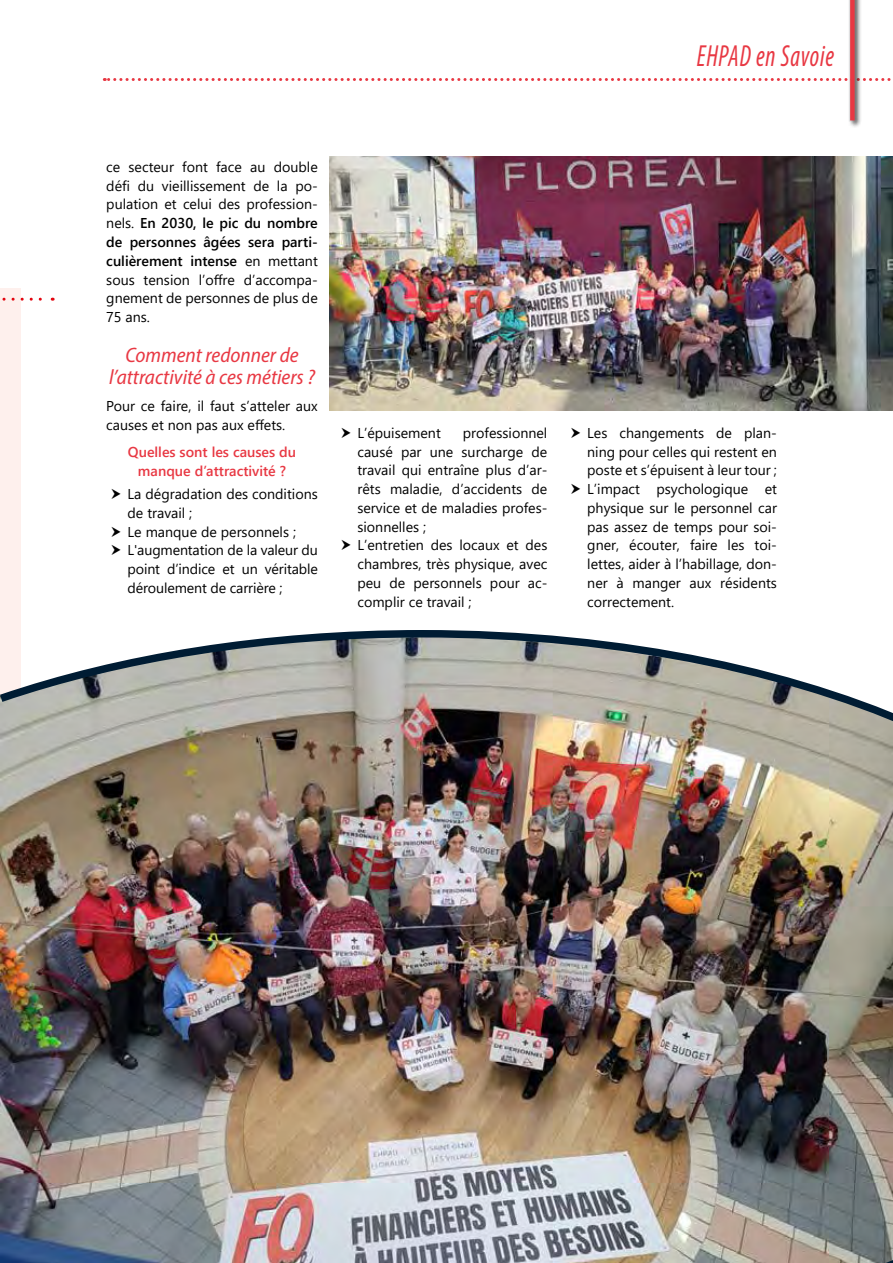
<style>
.page{position:relative;width:893px;height:1263px;background:#fff}
.page>*{position:absolute;margin:0;border:0;box-sizing:border-box;transform-origin:0 0}
.t1{font:italic condensed 30.6px "Myriad Pro";letter-spacing:.03em;color:#e83843;scale:.83 1}
.t2{font:italic semi-condensed 21px/22.5px "Myriad Pro";color:#e83843;text-align:center}
.t3{font:14.25px/18.8px "Segoe UI";color:#000}
.t4{font:600 14.25px/18.8px "Segoe UI";color:#e83843;text-align:center}
.s1{font-weight:600}
</style>
<div class="page">
<svg style="left:104px;top:78px;width:787px;height:3px"></svg>
<div style="left:848px;top:0;width:14px;height:128px;background:#000;opacity:.75"></div>
<div style="left:850px;top:0;width:5px;height:120px;background:#e83843"></div>
<img style="left:330px;top:156px;width:563px;height:254px">
<div style="left:0;top:288px;width:20px;height:708px;background:#fef0ed"></div>
<svg style="left:2px;top:298px;width:51px;height:3px"></svg>
<img style="left:0;top:626px;width:893px;height:637px">
<p class="t3" style="left:106px;top:156px;width:213px;text-align:justify">ce secteur font face au double défi du vieillissement de la po&shy;pulation et celui des profession&shy;nels. <span class="s1">En 2030, le pic du nombre de personnes âgées sera parti&shy;culièrement intense</span> en mettant sous tension l’offre d’accompa&shy;gnement de personnes de plus de 75 ans.</p>
<h2 class="t2" style="left:109px;top:343px;width:207px">Comment redonner de l’attractivité à ces métiers ?</h2>
<p class="t3" style="left:106px;top:396px;width:213px">Pour ce faire, il faut s’atteler aux causes et non pas aux effets.</p>
<p class="t4" style="left:128px;top:442px;width:170px">Quelles sont les causes du manque d’attractivité ?</p>
<p class="t3" style="left:128px;top:483px;width:192px">La dégradation des conditions de travail ;<br>Le manque de personnels ;<br>L'augmentation de la valeur du point d’indice et un véritable déroulement de carrière ;</p>
<h1 class="t1" style="left:697px;top:38px;width:167px">EHPAD en Savoie</h1>
<p class="t3" style="left:357px;top:422px;width:85px">L’épuisement</p>
<p class="t3" style="left:357px;top:422px;width:191px;text-indent:105px">professionnel causé par une surcharge de travail qui entraîne plus d’ar&shy;rêts maladie, d’accidents de service et de maladies profes&shy;sionnelles ;<br>L’entretien des locaux et des chambres, très physique, avec peu de personnels pour ac&shy;complir ce travail ;</p>
<p class="t3" style="left:587px;top:422px;width:191px;text-align:justify">Les changements de plan&shy;ning pour celles qui restent en poste et s’épuisent à leur tour ; L’impact psychologique et physique sur le personnel car pas assez de temps pour soi&shy;gner, écouter, faire les toi&shy;lettes, aider à l’habillage, don&shy;ner à manger aux résidents correctement.</p>
</div>
